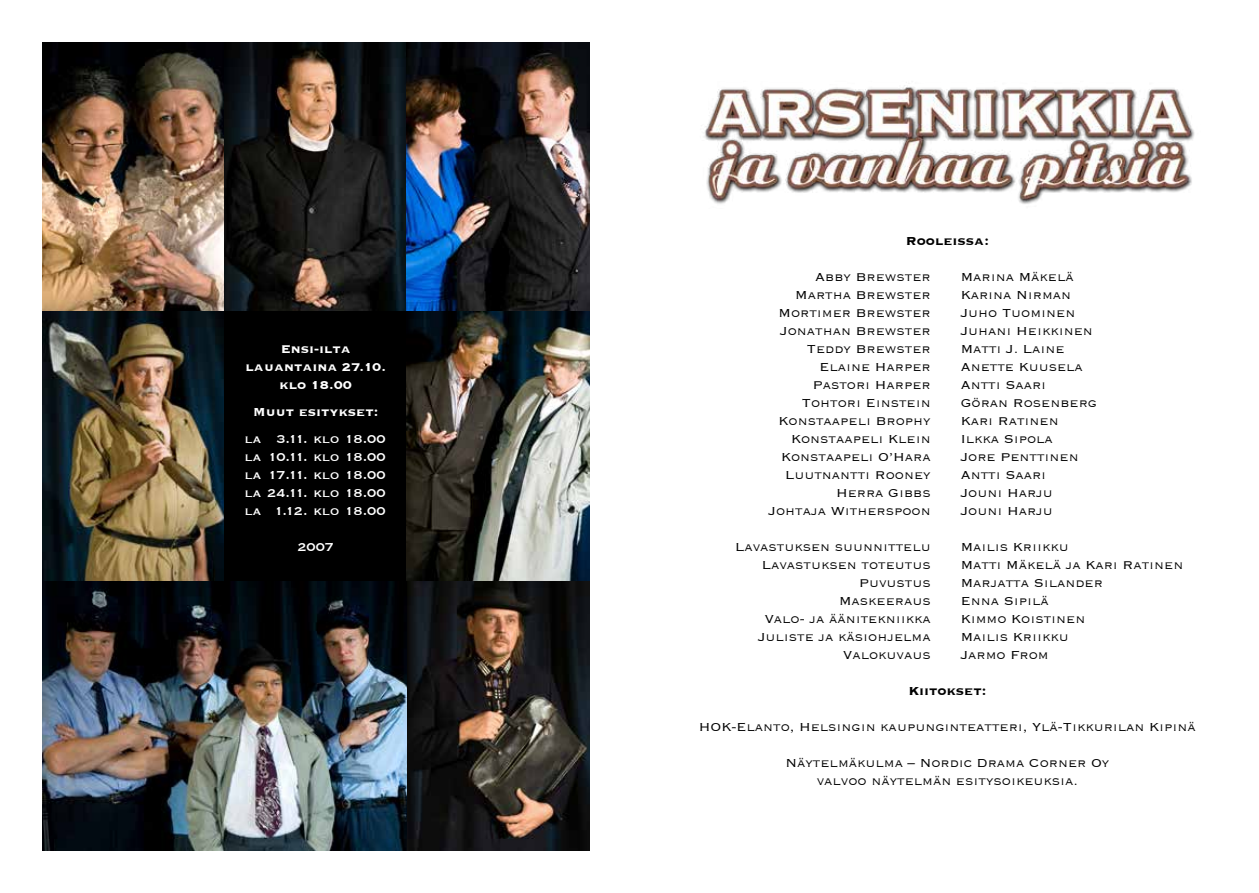
<style>
.page{position:relative;width:1259px;height:893px;background:#fff}
.page>*{position:absolute;margin:0;border:0;box-sizing:border-box;transform-origin:0 0}
.t1{font:300 15px/18px "Copperplate";color:#000;text-align:center}
.t2{font:15px/18px "Copperplate";color:#fff;text-align:justify}
.t3{font:700 15px/18px "Copperplate";color:#fff;text-align:center}
.t4{font:700 15px "Copperplate";color:#000}
</style>
<div class="page">
<img style="left:43px;top:43px;width:546px;height:269px">
<img style="left:43px;top:312px;width:182px;height:269px">
<div style="left:225px;top:312px;width:182px;height:269px;background:#000"></div>
<img style="left:407px;top:312px;width:182px;height:538px">
<img style="left:43px;top:581px;width:364px;height:269px">
<img style="left:704px;top:85px;width:491px;height:119px">
<p class="t3" style="left:246px;top:339px;width:142px">Ensi-ilta lauantaina 27.10. klo 18.00</p>
<p class="t3" style="left:253px;top:402px;width:127px">Muut esitykset:</p>
<p class="t2" style="left:244px;top:429px;width:142px">la 3.11. klo 18.00 la 10.11. klo 18.00 la 17.11. klo 18.00 la 24.11. klo 18.00 la 1.12. klo 18.00</p>
<p class="t2" style="left:297px;top:537px;width:38px">2007</p>
<p class="t4" style="left:906px;top:231px;width:84px">Rooleissa:</p>
<p class="t1" style="left:815px;top:268px;width:117px">Abby Brewster</p>
<p class="t1" style="left:960px;top:268px;width:114px">Marina Mäkelä</p>
<p class="t1" style="left:795px;top:286px;width:137px">Martha Brewster</p>
<p class="t1" style="left:960px;top:286px;width:112px">Karina Nirman</p>
<p class="t1" style="left:778px;top:304px;width:154px">Mortimer Brewster</p>
<p class="t1" style="left:960px;top:304px;width:116px">Juho Tuominen</p>
<p class="t1" style="left:780px;top:322px;width:152px">Jonathan Brewster</p>
<p class="t1" style="left:960px;top:322px;width:134px">Juhani Heikkinen</p>
<p class="t1" style="left:807px;top:340px;width:125px">Teddy Brewster</p>
<p class="t1" style="left:960px;top:340px;width:105px">Matti J. Laine</p>
<p class="t1" style="left:819px;top:358px;width:113px">Elaine Harper</p>
<p class="t1" style="left:960px;top:358px;width:124px">Anette Kuusela</p>
<p class="t1" style="left:812px;top:376px;width:119px">Pastori Harper</p>
<p class="t1" style="left:960px;top:376px;width:87px">Antti Saari</p>
<p class="t1" style="left:802px;top:394px;width:130px">Tohtori Einstein</p>
<p class="t1" style="left:960px;top:394px;width:138px">Göran Rosenberg</p>
<p class="t1" style="left:778px;top:412px;width:154px">Konstaapeli Brophy</p>
<p class="t1" style="left:960px;top:412px;width:99px">Kari Ratinen</p>
<p class="t1" style="left:791px;top:430px;width:141px">Konstaapeli Klein</p>
<p class="t1" style="left:960px;top:430px;width:94px">Ilkka Sipola</p>
<p class="t1" style="left:781px;top:448px;width:151px">Konstaapeli O’Hara</p>
<p class="t1" style="left:960px;top:448px;width:119px">Jore Penttinen</p>
<p class="t1" style="left:785px;top:466px;width:147px">Luutnantti Rooney</p>
<p class="t1" style="left:960px;top:466px;width:87px">Antti Saari</p>
<p class="t1" style="left:836px;top:484px;width:96px">Herra Gibbs</p>
<p class="t1" style="left:960px;top:484px;width:94px">Jouni Harju</p>
<p class="t1" style="left:768px;top:502px;width:164px">Johtaja Witherspoon</p>
<p class="t1" style="left:960px;top:502px;width:94px">Jouni Harju</p>
<p class="t1" style="left:735px;top:538px;width:197px">Lavastuksen suunnittelu</p>
<p class="t1" style="left:960px;top:538px;width:109px">Mailis Kriikku</p>
<p class="t1" style="left:762px;top:556px;width:170px">Lavastuksen toteutus</p>
<p class="t1" style="left:960px;top:556px;width:224px">Matti Mäkelä ja Kari Ratinen</p>
<p class="t1" style="left:859px;top:574px;width:73px">Puvustus</p>
<p class="t1" style="left:960px;top:574px;width:144px">Marjatta Silander</p>
<p class="t1" style="left:839px;top:592px;width:93px">Maskeeraus</p>
<p class="t1" style="left:960px;top:592px;width:89px">Enna Sipilä</p>
<p class="t1" style="left:765px;top:610px;width:167px">Valo- ja äänitekniikka</p>
<p class="t1" style="left:960px;top:610px;width:126px">Kimmo Koistinen</p>
<p class="t1" style="left:758px;top:628px;width:174px">Juliste ja käsiohjelma</p>
<p class="t1" style="left:960px;top:628px;width:109px">Mailis Kriikku</p>
<p class="t1" style="left:843px;top:646px;width:89px">Valokuvaus</p>
<p class="t1" style="left:960px;top:646px;width:89px">Jarmo From</p>
<p class="t4" style="left:908px;top:681px;width:79px">Kiitokset:</p>
<p class="t1" style="left:699px;top:718px;width:498px">HOK-Elanto, Helsingin kaupunginteatteri, Ylä-Tikkurilan Kipinä</p>
<p class="t1" style="left:785px;top:754px;width:325px">Näytelmäkulma – Nordic Drama Corner Oy valvoo näytelmän esitysoikeuksia.</p>
</div>
